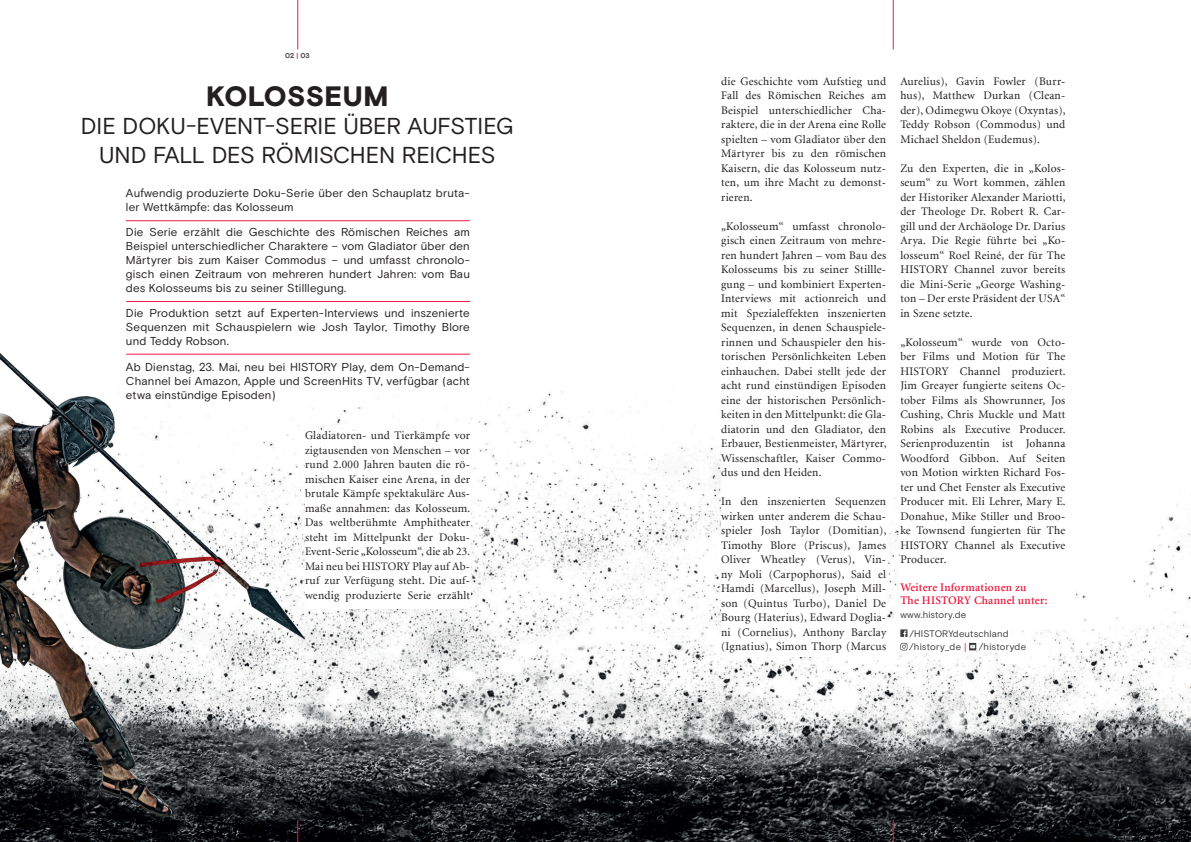
<style>
.page{position:relative;width:1191px;height:842px;background:#fff}
.page>*{position:absolute;margin:0;border:0;box-sizing:border-box;transform-origin:0 0}
.t1{font:900 28px "Basis Grotesque Pro";letter-spacing:.01em;color:#231f20}
.t2{font:23px/28.7px "Basis Grotesque Pro";letter-spacing:-.01em;color:#231f20;text-align:center}
.t3{font:11.5px/14.5px "Minion LT";letter-spacing:.02em;color:#231f20;text-align:justify}
.t4{font:11.5px/14px "Basis Grotesque Pro";letter-spacing:.015em;color:#231f20;text-align:justify}
.t5{font:600 11.5px/13.5px "Minion LT";letter-spacing:.02em;color:#ed1a40}
.t6{font:9.5px/18.9px "Basis Grotesque Pro";letter-spacing:.02em;color:#3e3e3f}
.t7{font:700 7px "Basis Grotesque Pro";color:#3e3e3f}
.s1{color:#ed1a40}
.s2{font-family:"Arial";color:#ed1a40}
</style>
<div class="page">
<img style="left:0;top:391px;width:1190px;height:451px">
<img style="left:0;top:353px;width:320px;height:480px">
<div style="left:896px;top:636px;width:132px;height:15px;background:#fff"></div>
<svg style="left:297px;top:820px;width:1px;height:22px"></svg>
<hr style="left:297px;top:0;width:1px;height:50px;background:#ed1a40">
<div style="left:305px;top:431px;width:165px;height:177px;background:#fff"></div>
<svg style="left:893px;top:820px;width:1px;height:22px"></svg>
<hr style="left:893px;top:0;width:1px;height:50px;background:#ed1a40">
<hr style="left:126px;top:220px;width:344px;height:1px;background:#ed1a40">
<hr style="left:126px;top:301px;width:344px;height:1px;background:#ed1a40">
<div style="left:721px;top:76px;width:165px;height:581px;background:#fff"></div>
<div style="left:900px;top:76px;width:165px;height:554px;background:#fff"></div>
<div style="left:900px;top:627px;width:110px;height:20px;background:#fff"></div>
<svg style="left:900px;top:629px;width:7px;height:8px"></svg>
<svg style="left:900px;top:643px;width:7px;height:7px"></svg>
<svg style="left:969px;top:643px;width:7px;height:7px"></svg>
<hr style="left:126px;top:354px;width:344px;height:1px;background:#ed1a40">
<p class="t7" style="left:285px;top:52px;width:26px">02 <span class="s1">|</span> 03</p>
<h1 class="t1" style="left:206px;top:80px;width:184px">KOLOSSEUM</h1>
<h2 class="t2" style="left:81px;top:112px;width:434px">DIE DOKU-EVENT-SERIE ÜBER AUFSTIEG<br>UND FALL DES RÖMISCHEN REICHES</h2>
<p class="t4" style="left:126px;top:186px;width:345px">Aufwendig produzierte Doku-Serie über den Schauplatz bruta&shy;ler Wettkämpfe: das Kolosseum</p>
<p class="t4" style="left:126px;top:225px;width:345px">Die Serie erzählt die Geschichte des Römischen Reiches am Beispiel unterschiedlicher Charaktere – vom Gladiator über den Märtyrer bis zum Kaiser Commodus – und umfasst chronolo&shy;gisch einen Zeitraum von mehreren hundert Jahren: vom Bau des Kolosseums bis zu seiner Stilllegung.</p>
<p class="t4" style="left:126px;top:306px;width:345px">Die Produktion setzt auf Experten-Interviews und inszenierte Sequenzen mit Schauspielern wie Josh Taylor, Timothy Blore und Teddy Robson.</p>
<p class="t4" style="left:126px;top:360px;width:345px">Ab Dienstag, 23. Mai, neu bei HISTORY Play, dem On-Demand-Channel bei Amazon, Apple und ScreenHits TV, verfügbar (acht etwa einstündige Episoden)</p>
<p class="t3" style="left:305px;top:429px;width:167px">Gladiatoren- und Tierkämpfe vor zigtausenden von Menschen – vor rund 2.000 Jahren bauten die rö&shy;mischen Kaiser eine Arena, in der brutale Kämpfe spektakuläre Aus&shy;maße annahmen: das Kolosseum.<br>Das weltberühmte Amphitheater steht im Mittelpunkt der Doku-Event-Serie „Kolosseum“, die ab 23.<br>Mai neu bei HISTORY Play auf Ab&shy;ruf zur Verfügung steht. Die auf&shy;wendig produzierte Serie erzählt</p>
<p class="t3" style="left:721px;top:74px;width:166px">die Geschichte vom Aufstieg und Fall des Römischen Reiches am Beispiel unterschiedlicher Cha&shy;raktere, die in der Arena eine Rolle spielten – vom Gladiator über den Märtyrer bis zu den römischen Kaisern, die das Kolosseum nutz&shy;ten, um ihre Macht zu demonst&shy;rieren.</p>
<p class="t3" style="left:721px;top:219px;width:167px">„Kolosseum“ umfasst chronolo&shy;gisch einen Zeitraum von mehre&shy;ren hundert Jahren – vom Bau des Kolosseums bis zu seiner Stillle&shy;gung – und kombiniert Experten-Interviews mit actionreich und mit Spezialeffekten inszenierten Sequenzen, in denen Schauspiele&shy;rinnen und Schauspieler den his&shy;torischen Persönlichkeiten Leben einhauchen. Dabei stellt jede der acht rund einstündigen Episoden eine der historischen Persönlich&shy;keiten in den Mittelpunkt: die Gla&shy;diatorin und den Gladiator, den Erbauer, Bestienmeister, Märtyrer, Wissenschaftler, Kaiser Commo&shy;dus und den Heiden.</p>
<p class="t3" style="left:721px;top:495px;width:167px">In den inszenierten Sequenzen wirken unter anderem die Schau&shy;spieler Josh Taylor (Domitian), Timothy Blore (Priscus), James Oliver Wheatley (Verus), Vin&shy;ny Moli (Carpophorus), Said el Hamdi (Marcellus), Joseph Mill&shy;son (Quintus Turbo), Daniel De Bourg (Haterius), Edward Doglia&shy;ni (Cornelius), Anthony Barclay (Ignatius), Simon Thorp (Marcus</p>
<p class="t3" style="left:900px;top:74px;width:167px">Aurelius), Gavin Fowler (Burr&shy;hus), Matthew Durkan (Clean&shy;der), Odimegwu Okoye (Oxyntas), Teddy Robson (Commodus) und Michael Sheldon (Eudemus).</p>
<p class="t3" style="left:900px;top:161px;width:167px">Zu den Experten, die in „Kolos&shy;seum“ zu Wort kommen, zählen der Historiker Alexander Mariotti, der Theologe Dr. Robert R. Car&shy;gill und der Archäologe Dr. Darius Arya. Die Regie führte bei „Ko&shy;losseum“ Roel Reiné, der für The HISTORY Channel zuvor bereits die Mini-Serie „George Washing&shy;ton – Der erste Präsident der USA“ in Szene setzte.</p>
<p class="t3" style="left:900px;top:335px;width:167px">„Kolosseum“ wurde von Octo&shy;ber Films und Motion für The HISTORY Channel produziert.<br>Jim Greayer fungierte seitens Oc&shy;tober Films als Showrunner, Jos Cushing, Chris Muckle und Matt Robins als Executive Producer.<br>Serienproduzentin ist Johanna Woodford Gibbon. Auf Seiten von Motion wirkten Richard Fos&shy;ter und Chet Fenster als Executive Producer mit. Eli Lehrer, Mary E.<br>Donahue, Mike Stiller und Broo&shy;ke Townsend fungierten für The HISTORY Channel als Executive Producer.</p>
<p class="t5" style="left:900px;top:580px;width:149px">Weitere Informationen zu<br>The HISTORY Channel unter:</p>
<p class="t6" style="left:909px;top:605px;width:101px;text-indent:-9px">www.history.de /HISTORYdeutschland</p>
<p class="t6" style="left:909px;top:638px;width:59px">/history_de <span class="s2">|</span></p>
<p class="t6" style="left:978px;top:638px;width:49px">/historyde</p>
</div>
